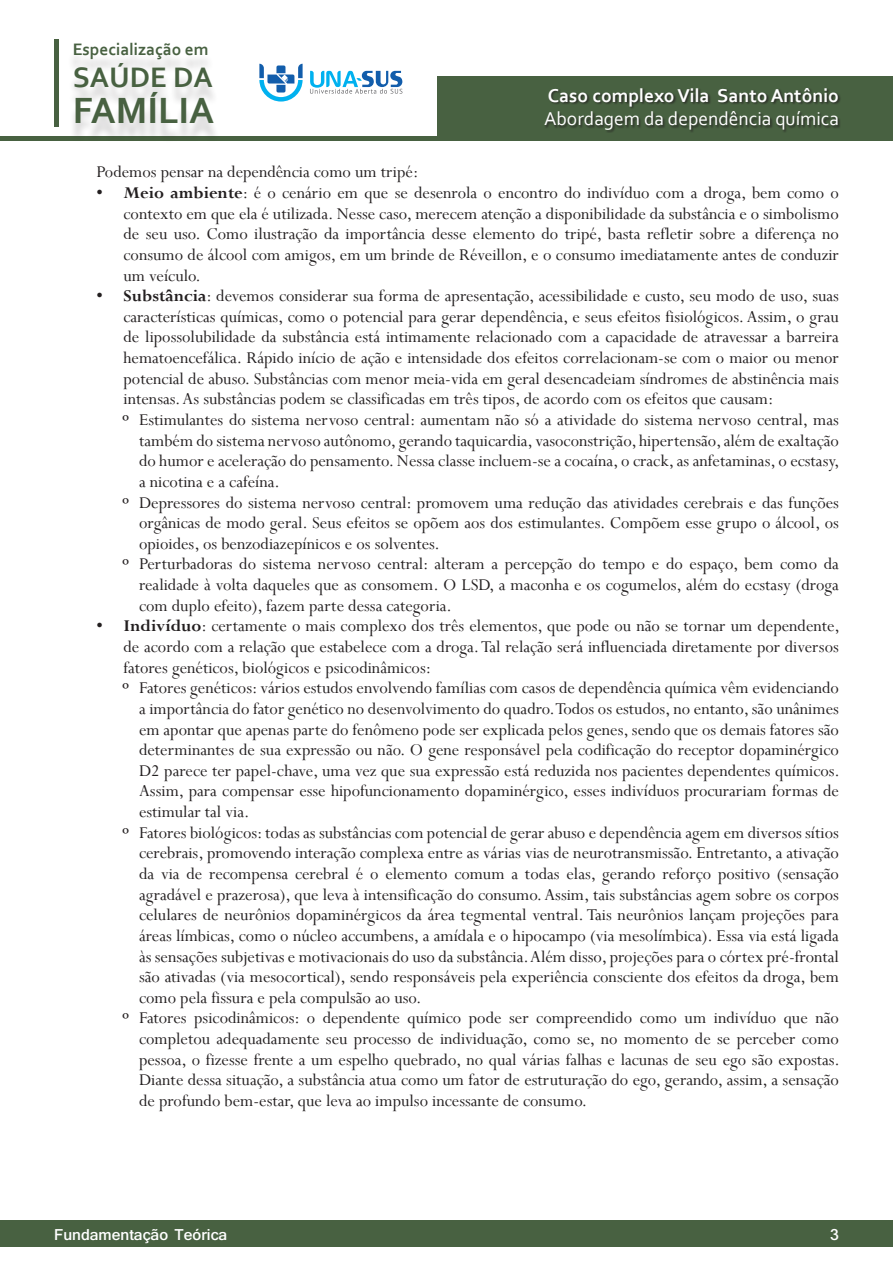
<style>
.page{position:relative;width:893px;height:1263px;background:#fff}
.page>*{position:absolute;margin:0;border:0;box-sizing:border-box;transform-origin:0 0}
.t1{font:700 38.25px "Corbel";color:#486141}
.t2{font:700 29.55px "Corbel";color:#486141}
.t3{font:19.5px "Corbel";color:#fff}
.t4{font:700 19.5px "Corbel";color:#fff}
.Sub_intens{font:18.3px/20.7px "Perpetua";color:#231f20;text-align:justify}
.Itens__com_bullet{font:18.3px/20.7px "Perpetua";color:#231f20;text-align:justify}
.Paragrafo_basico{font:18.3px "Perpetua";color:#231f20}
.t5{font:700 17.4px "Corbel";color:#486141}
.t6{font:700 16.5px "Shruti";color:#fff}
.s1{font-weight:700}
.s2{font-family:"Adobe Garamond Pro"}
</style>
<div class="page">
<div style="left:0;top:1220px;width:893px;height:27px;background:#486141"></div>
<hr style="left:0;top:136px;width:893px;height:4px;background:#486141">
<div style="left:438px;top:77px;width:455px;height:63px;background:#486141"></div>
<div style="left:544px;top:88px;width:297px;height:45px;background:#231f20;opacity:.75"></div>
<div style="left:54px;top:39px;width:5px;height:87px;background:#486141"></div>
<div style="left:67px;top:49px;width:153px;height:94px;background:#231f20;opacity:.2"></div>
<svg style="left:259px;top:64px;width:44px;height:38px"></svg>
<svg style="left:310px;top:71px;width:92px;height:23px"></svg>
<p class="t5" style="left:73px;top:38px;width:137px">Especialização em</p>
<h2 class="t2" style="left:73px;top:58px;width:142px">SAÚDE DA</h2>
<h1 class="t1" style="left:73px;top:87px;width:143px">FAMÍLIA</h1>
<p class="t4" style="left:548px;top:84px;width:293px">Caso complexo Vila Santo Antônio</p>
<p class="t3" style="left:544px;top:107px;width:296px">Abordagem da dependência química</p>
<p class="Paragrafo_basico" style="left:97px;top:161px;width:323px">Podemos pensar na dependência como um tripé:</p>
<p class="Itens__com_bullet" style="left:124px;top:182px;width:717px;text-indent:-27px"><span class="s1">• Meio ambiente</span>: é o cenário em que se desenrola o encontro do indivíduo com a droga, bem como o contexto em que ela é utilizada. Nesse caso, merecem atenção a disponibilidade da substância e o simbolismo de seu uso. Como ilustração da importância desse elemento do tripé, basta refletir sobre a diferença no consumo de álcool com amigos, em um brinde de Réveillon, e o consumo imediatamente antes de conduzir um veículo.</p>
<p class="Itens__com_bullet" style="left:124px;top:285px;width:717px;text-indent:-27px"><span class="s1">• Substância</span>: devemos considerar sua forma de apresentação, acessibilidade e custo, seu modo de uso, suas características químicas, como o potencial para gerar dependência, e seus efeitos fisiológicos. Assim, o grau de lipossolubilidade da substância está intimamente relacionado com a capacidade de atravessar a barreira hematoencefálica. Rápido início de ação e intensidade dos efeitos correlacionam-se com o maior ou menor potencial de abuso. Substâncias com menor meia-vida em geral desencadeiam síndromes de abstinência mais intensas. As substâncias podem se classificadas em três tipos, de acordo com os efeitos que causam:</p>
<p class="Sub_intens" style="left:139px;top:409px;width:702px;text-indent:-17px"><span class="s2">º</span> Estimulantes do sistema nervoso central: aumentam não só a atividade do sistema nervoso central, mas também do sistema nervoso autônomo, gerando taquicardia, vasoconstrição, hipertensão, além de exaltação do humor e aceleração do pensamento. Nessa classe incluem-se a cocaína, o crack, as anfetaminas, o ecstasy, a nicotina e a cafeína.</p>
<p class="Sub_intens" style="left:139px;top:492px;width:701px;text-indent:-17px"><span class="s2">º</span> Depressores do sistema nervoso central: promovem uma redução das atividades cerebrais e das funções orgânicas de modo geral. Seus efeitos se opõem aos dos estimulantes. Compõem esse grupo o álcool, os opioides, os benzodiazepínicos e os solventes.</p>
<p class="Sub_intens" style="left:139px;top:553px;width:701px;text-indent:-17px"><span class="s2">º</span> Perturbadoras do sistema nervoso central: alteram a percepção do tempo e do espaço, bem como da realidade à volta daqueles que as consomem. O LSD, a maconha e os cogumelos, além do ecstasy (droga com duplo efeito), fazem parte dessa categoria.</p>
<p class="Itens__com_bullet" style="left:124px;top:615px;width:718px;text-indent:-27px"><span class="s1">• Indivíduo</span>: certamente o mais complexo dos três elementos, que pode ou não se tornar um dependente, de acordo com a relação que estabelece com a droga. Tal relação será influenciada diretamente por diversos fatores genéticos, biológicos e psicodinâmicos:</p>
<p class="Sub_intens" style="left:139px;top:677px;width:702px;text-indent:-17px"><span class="s2">º</span> Fatores genéticos: vários estudos envolvendo famílias com casos de dependência química vêm evidenciando a importância do fator genético no desenvolvimento do quadro. Todos os estudos, no entanto, são unânimes em apontar que apenas parte do fenômeno pode ser explicada pelos genes, sendo que os demais fatores são determinantes de sua expressão ou não. O gene responsável pela codificação do receptor dopaminérgico D2 parece ter papel-chave, uma vez que sua expressão está reduzida nos pacientes dependentes químicos.<br>Assim, para compensar esse hipofuncionamento dopaminérgico, esses indivíduos procurariam formas de estimular tal via.</p>
<p class="Sub_intens" style="left:139px;top:822px;width:701px;text-indent:-17px"><span class="s2">º</span> Fatores biológicos: todas as substâncias com potencial de gerar abuso e dependência agem em diversos sítios cerebrais, promovendo interação complexa entre as várias vias de neurotransmissão. Entretanto, a ativação da via de recompensa cerebral é o elemento comum a todas elas, gerando reforço positivo (sensação agradável e prazerosa), que leva à intensificação do consumo. Assim, tais substâncias agem sobre os corpos celulares de neurônios dopaminérgicos da área tegmental ventral. Tais neurônios lançam projeções para áreas límbicas, como o núcleo accumbens, a amídala e o hipocampo (via mesolímbica). Essa via está ligada às sensações subjetivas e motivacionais do uso da substância. Além disso, projeções para o córtex pré-frontal são ativadas (via mesocortical), sendo responsáveis pela experiência consciente dos efeitos da droga, bem como pela fissura e pela compulsão ao uso.</p>
<p class="Sub_intens" style="left:139px;top:1007px;width:702px;text-indent:-17px"><span class="s2">º</span> Fatores psicodinâmicos: o dependente químico pode ser compreendido como um indivíduo que não completou adequadamente seu processo de individuação, como se, no momento de se perceber como pessoa, o fizesse frente a um espelho quebrado, no qual várias falhas e lacunas de seu ego são expostas.<br>Diante dessa situação, a substância atua como um fator de estruturação do ego, gerando, assim, a sensação de profundo bem-estar, que leva ao impulso incessante de consumo.</p>
<p class="t6" style="left:54px;top:1225px;width:175px">Fundamentação Teórica</p>
<p class="t6" style="left:830px;top:1225px;width:10px">3</p>
</div>
